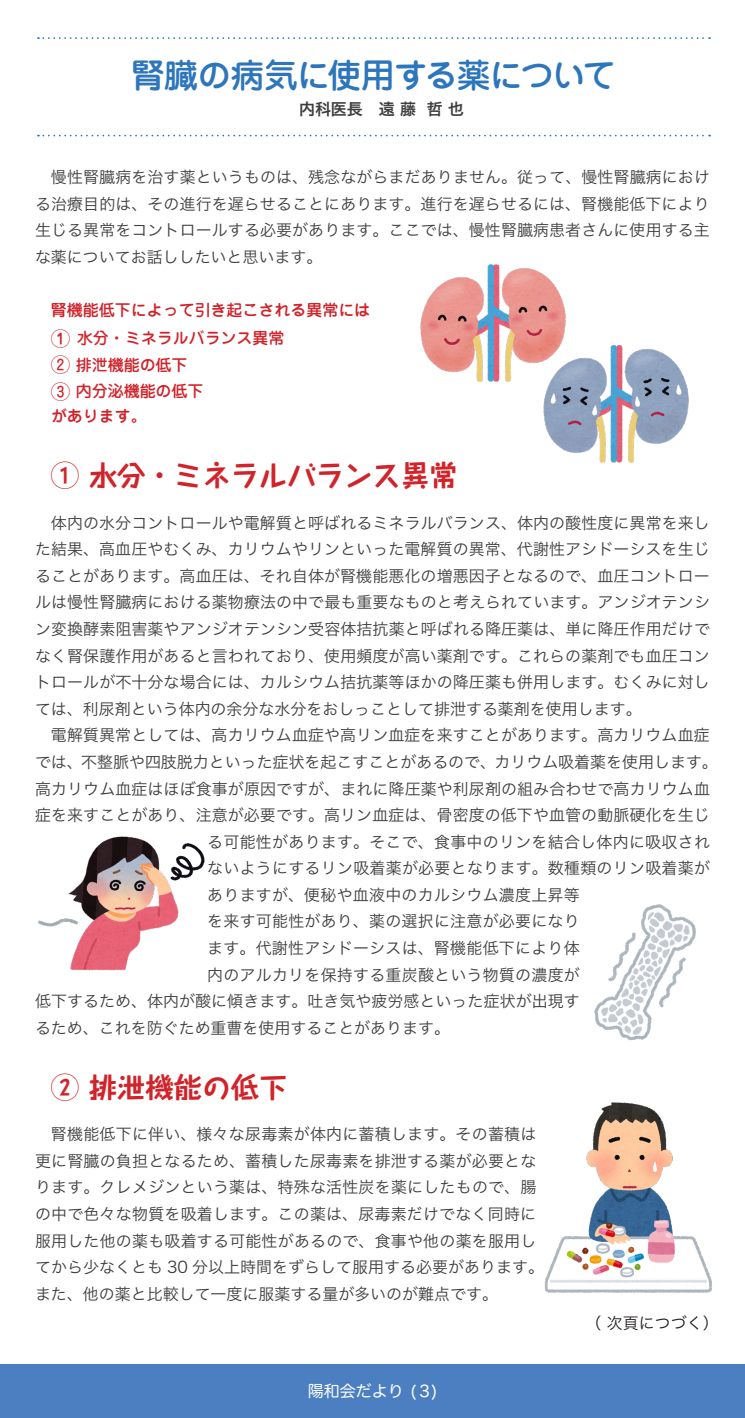
<style>
.page{position:relative;width:745px;height:1418px;background:#fff}
.page>*{position:absolute;margin:0;border:0;box-sizing:border-box;transform-origin:0 0}
.ページタイトル-1_オフセット12mm{font:500 33.62px "Jun 34 Pro";letter-spacing:-.04em;color:#2e76bc}
.本文{font:700 28.38px "Taka Hand Std";color:#d1232a}
.本文-2{font:16px/26.6px "Hira Kaku Pro N W3";letter-spacing:.005em;color:#3e3e3f;text-align:justify}
.本文-3{font:500 16px "Jun 34 Pro";color:#d1232a}
.t1{font:16px "Hira Maru Pro N W4";color:#fff}
.目次見出し肩書き{font:16px "Hira Kaku Pro N W6";color:#3e3e3f}
.突き出しインデント{font:16px "Hira Kaku Pro N W3";color:#231f20}
.s1{font-family:"Jun 501 Pro";font-weight:700;font-size:19.5px}
.s2{font-size:19.5px}
</style>
<div class="page">
<div style="left:0;top:1363px;width:744px;height:54px;background:#4b7fc1"></div>
<svg style="left:38px;top:37px;width:671px;height:2px"></svg>
<svg style="left:38px;top:135px;width:671px;height:1px"></svg>
<img style="left:420px;top:264px;width:146px;height:118px">
<img style="left:541px;top:337px;width:148px;height:126px">
<img style="left:544px;top:1102px;width:168px;height:191px">
<img style="left:38px;top:836px;width:167px;height:135px">
<img style="left:594px;top:904px;width:102px;height:137px">
<p class="ページタイトル-1_オフセット12mm" style="left:131px;top:49px;width:486px">腎臓の病気に使用する薬について</p>
<p class="目次見出し肩書き" style="left:299px;top:95px;width:166px">内科医長 遠 藤 哲 也</p>
<p class="本文-2" style="left:35px;top:162px;width:676px;text-indent:16px">慢性腎臓病を治す薬というものは、残念ながらまだありません。従って、慢性腎臓病における治療目的は、その進行を遅らせることにあります。進行を遅らせるには、腎機能低下により生じる異常をコントロールする必要があります。ここでは、慢性腎臓病患者さんに使用する主な薬についてお話ししたいと思います。</p>
<p class="本文-3" style="left:51px;top:297px;width:320px">腎機能低下によって引き起こされる異常には</p>
<p class="本文-3" style="left:51px;top:325px;width:235px"><span class="s1">①</span> 水分・ミネラルバランス異常</p>
<p class="本文-3" style="left:51px;top:352px;width:138px"><span class="s2">②</span> 排泄機能の低下</p>
<p class="本文-3" style="left:51px;top:379px;width:154px"><span class="s2">③</span> 内分泌機能の低下</p>
<p class="本文-3" style="left:51px;top:403px;width:97px">があります。</p>
<p class="本文" style="left:51px;top:456px;width:408px">① 水分・ミネラルバランス異常</p>
<p class="本文-2" style="left:35px;top:508px;width:676px;text-indent:16px">体内の水分コントロールや電解質と呼ばれるミネラルバランス、体内の酸性度に異常を来した結果、高血圧やむくみ、カリウムやリンといった電解質の異常、代謝性アシドーシスを生じることがあります。高血圧は、それ自体が腎機能悪化の増悪因子となるので、血圧コントロールは慢性腎臓病における薬物療法の中で最も重要なものと考えられています。アンジオテンシン変換酵素阻害薬やアンジオテンシン受容体拮抗薬と呼ばれる降圧薬は、単に降圧作用だけでなく腎保護作用があると言われており、使用頻度が高い薬剤です。これらの薬剤でも血圧コントロールが不十分な場合には、カルシウム拮抗薬等ほかの降圧薬も併用します。むくみに対しては、利尿剤という体内の余分な水分をおしっことして排泄する薬剤を使用します。</p>
<p class="本文-2" style="left:51px;top:721px;width:659px">電解質異常としては、高カリウム血症や高リン血症を来すことがあります。高カリウム血症</p>
<p class="本文-2" style="left:35px;top:747px;width:684px">では、不整脈や四肢脱力といった症状を起こすことがあるので、カリウム吸着薬を使用します。</p>
<p class="本文-2" style="left:35px;top:774px;width:676px">高カリウム血症はほぼ食事が原因ですが、まれに降圧薬や利尿剤の組み合わせで高カリウム血</p>
<p class="本文-2" style="left:35px;top:800px;width:675px">症を来すことがあり、注意が必要です。高リン血症は、骨密度の低下や血管の動脈硬化を生じ</p>
<p class="本文-2" style="left:207px;top:827px;width:504px">る可能性があります。そこで、食事中のリンを結合し体内に吸収され</p>
<p class="本文-2" style="left:207px;top:853px;width:504px">ないようにするリン吸着薬が必要となります。数種類のリン吸着薬が</p>
<p class="本文-2" style="left:207px;top:880px;width:374px">ありますが、便秘や血液中のカルシウム濃度上昇等</p>
<p class="本文-2" style="left:207px;top:907px;width:374px">を来す可能性があり、薬の選択に注意が必要になり</p>
<p class="本文-2" style="left:207px;top:933px;width:374px">ます。代謝性アシドーシスは、腎機能低下により体</p>
<p class="本文-2" style="left:207px;top:960px;width:374px">内のアルカリを保持する重炭酸という物質の濃度が</p>
<p class="本文-2" style="left:35px;top:986px;width:546px">低下するため、体内が酸に傾きます。吐き気や疲労感といった症状が出現す</p>
<p class="本文-2" style="left:35px;top:1013px;width:416px">るため、これを防ぐため重曹を使用することがあります。</p>
<p class="本文" style="left:51px;top:1067px;width:238px">② 排泄機能の低下</p>
<p class="本文-2" style="left:35px;top:1119px;width:510px;text-align:left;text-indent:16px">腎機能低下に伴い、様々な尿毒素が体内に蓄積します。その蓄積は更に腎臓の負担となるため、蓄積した尿毒素を排泄する薬が必要となります。クレメジンという薬は、特殊な活性炭を薬にしたもので、腸の中で色々な物質を吸着します。この薬は、尿毒素だけでなく同時に服用した他の薬も吸着する可能性があるので、食事や他の薬を服用してから少なくとも 30 分以上時間をずらして服用する必要があります。また、他の薬と比較して一度に服薬する量が多いのが難点です。</p>
<p class="t1" style="left:308px;top:1376px;width:131px">陽和会だより ( 3)</p>
<p class="突き出しインデント" style="left:585px;top:1308px;width:134px">（次頁につづく）</p>
</div>
